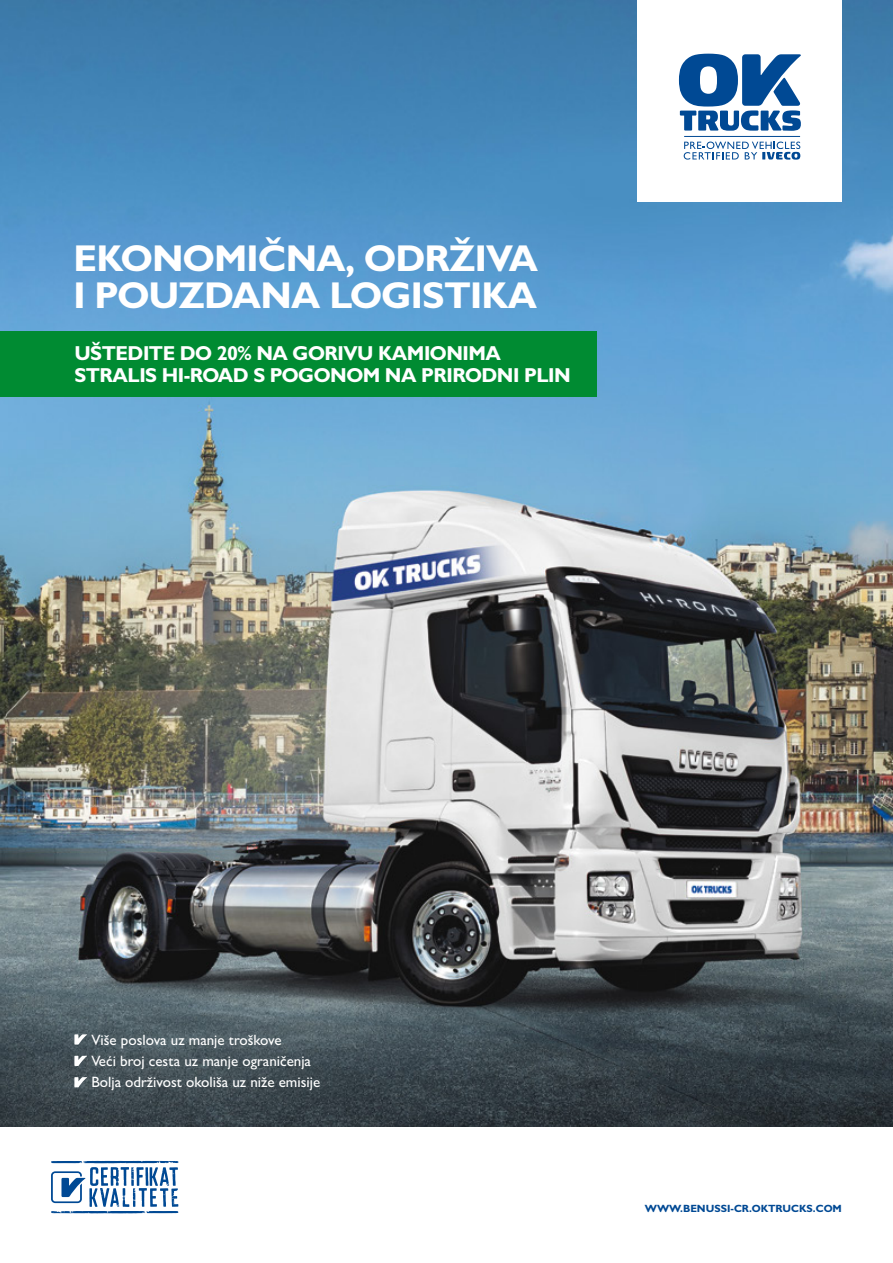
<style>
.page{position:relative;width:893px;height:1263px;background:#fff}
.page>*{position:absolute;margin:0;border:0;box-sizing:border-box;transform-origin:0 0}
.t1{font:700 37.5px/37.5px "Gill Sans MT Pro";letter-spacing:-.02em;color:#fff}
.t2{font:700 20.25px/22.5px "Gill Sans MT Pro";letter-spacing:-.025em;color:#fff}
.t3{font:500 15px/21.5px "Gill Sans MT Pro";color:#fff}
.t4{font:700 10.5px "Gill Sans MT Pro";color:#004994}
</style>
<div class="page">
<img style="left:0;top:0;width:893px;height:1127px">
<svg style="left:74px;top:1034px;width:13px;height:10px"></svg>
<svg style="left:74px;top:1056px;width:13px;height:10px"></svg>
<svg style="left:74px;top:1077px;width:13px;height:10px"></svg>
<div style="left:638px;top:0;width:204px;height:202px;background:#fff"></div>
<svg style="left:679px;top:54px;width:122px;height:77px"></svg>
<svg style="left:684px;top:142px;width:116px;height:18px"></svg>
<hr style="left:684px;top:136px;width:116px;height:1px;background:#004994">
<div style="left:0;top:332px;width:596px;height:65px;background:#008b32"></div>
<svg style="left:51px;top:1161px;width:128px;height:52px"></svg>
<h1 class="t1" style="left:73px;top:239px;width:466px">EKONOMIČNA, ODRŽIVA<br>I POUZDANA LOGISTIKA</h1>
<h2 class="t2" style="left:74px;top:341px;width:498px">UŠTEDITE DO 20% NA GORIVU KAMIONIMA<br>STRALIS HI-ROAD S POGONOM NA PRIRODNI PLIN</h2>
<p class="t3" style="left:91px;top:1029px;width:230px">Više poslova uz manje troškove<br>Veći broj cesta uz manje ograničenja<br>Bolja održivost okoliša uz niže emisije</p>
<p class="t4" style="left:645px;top:1202px;width:199px">WWW.BENUSSI-CR.OKTRUCKS.COM</p>
</div>
